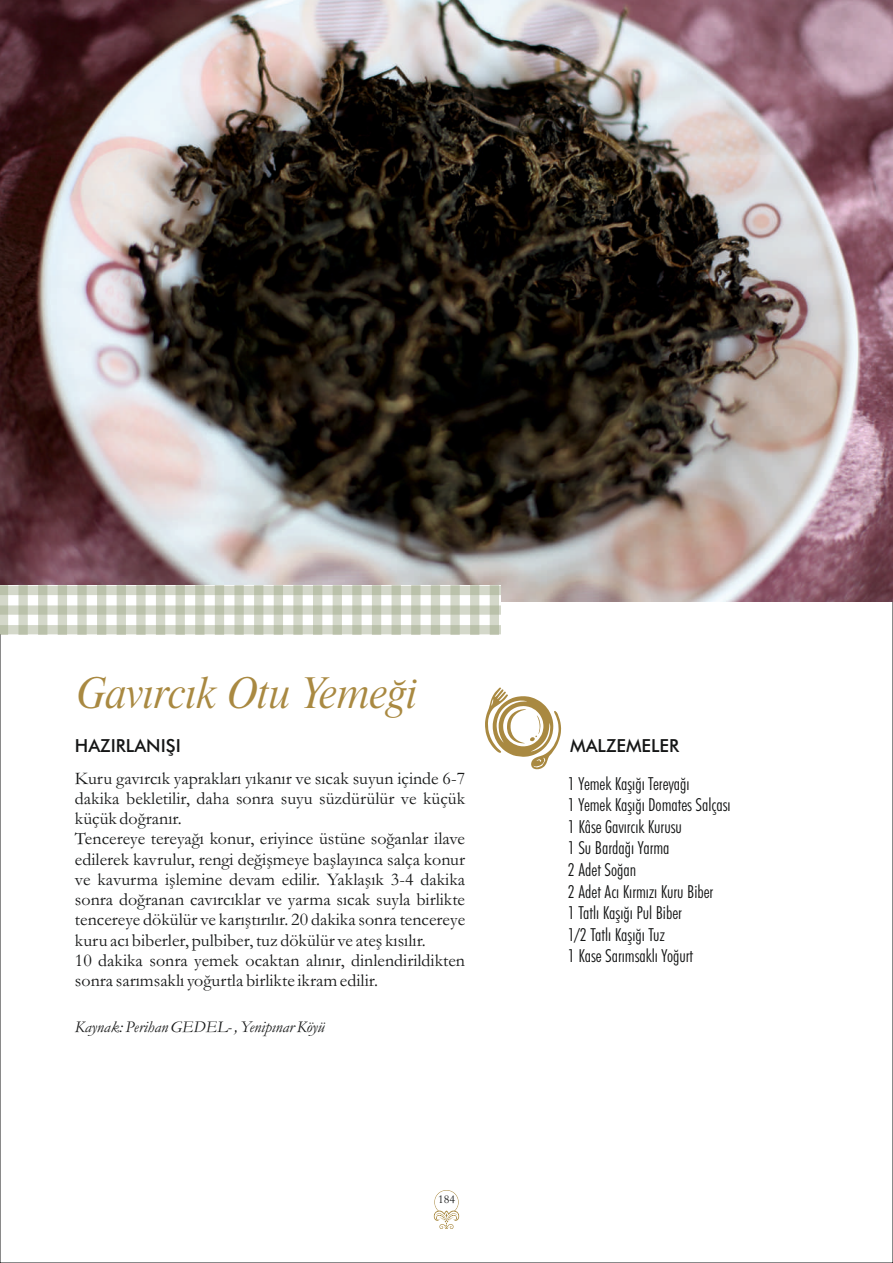
<style>
.page{position:relative;width:893px;height:1263px;background:#fff}
.page>*{position:absolute;margin:0;border:0;box-sizing:border-box;transform-origin:0 0}
.t1{font:42px "Dutch 801 BT Italic Headline";color:#a98941}
.t2{font:18px/20.2px "Garamond";color:#151616}
.t3{font:300 condensed 18px/21.6px "Futura BT";color:#151616}
.t4{font:500 18px "Futura BT";color:#151616}
.t5{font:italic 16.5px "Garamond";color:#151616}
.t6{font:12px "Garamond";color:#151616}
</style>
<div class="page">
<img style="left:0;top:0;width:893px;height:601px">
<svg style="left:434px;top:1190px;width:25px;height:39px"></svg>
<svg style="left:485px;top:687px;width:76px;height:83px"></svg>
<svg style="left:0;top:585px;width:500px;height:49px"></svg>
<h1 class="t1" style="left:77px;top:676px;width:343px">Gavırcık Otu Yemeği</h1>
<p class="t4" style="left:75px;top:738px;width:107px">HAZIRLANIŞI</p>
<p class="t4" style="left:570px;top:738px;width:111px">MALZEMELER</p>
<p class="t2" style="left:75px;top:770px;width:392px">Kuru gavırcık yaprakları yıkanır ve sıcak suyun içinde 6-7 dakika bekletilir, daha sonra suyu süzdürülür ve küçük küçük doğranır.<br>Tencereye tereyağı konur, eriyince üstüne soğanlar ilave edilerek kavrulur, rengi değişmeye başlayınca salça konur ve kavurma işlemine devam edilir. Yaklaşık 3-4 dakika sonra doğranan cavırcıklar ve yarma sıcak suyla birlikte tencereye dökülür ve karıştırılır. 20 dakika sonra tencereye kuru acı biberler, pulbiber, tuz dökülür ve ateş kısılır.<br>10 dakika sonra yemek ocaktan alınır, dinlendirildikten sonra sarımsaklı yoğurtla birlikte ikram edilir.</p>
<p class="t3" style="left:568px;top:774px;width:164px">1 Yemek Kaşığı Tereyağı<br>1 Yemek Kaşığı Domates Salçası<br>1 Kâse Gavırcık Kurusu<br>1 Su Bardağı Yarma<br>2 Adet Soğan<br>2 Adet Acı Kırmızı Kuru Biber<br>1 Tatlı Kaşığı Pul Biber<br>1/2 Tatlı Kaşığı Tuz<br>1 Kase Sarımsaklı Yoğurt</p>
<p class="t5" style="left:75px;top:1021px;width:251px">Kaynak: Perihan GEDEL- , Yenipınar Köyü</p>
<p class="t6" style="left:438px;top:1195px;width:18px">184</p>
</div>
